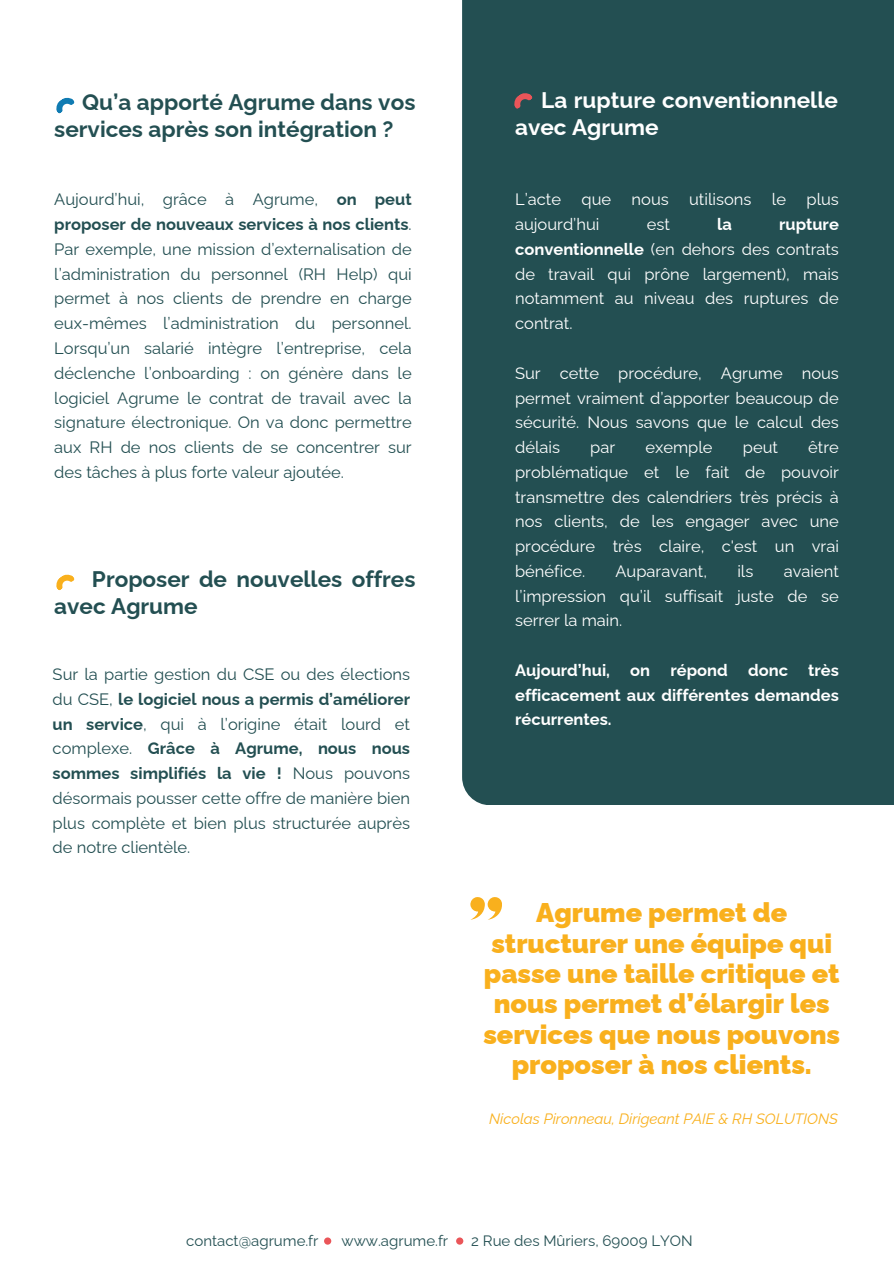
<style>
.page{position:relative;width:894px;height:1264px;background:#fff}
.page>*{position:absolute;margin:0;border:0;box-sizing:border-box;transform-origin:0 0}
.t1{font:900 27px/30.3px "Raleway";color:#f9b01d;text-align:center}
.t2{font:700 22.5px/27px "Raleway";color:#234f52}
.t3{font:700 22.5px/27px "Raleway";color:#fff}
.t4{font:16.5px/24.8px "Raleway";color:#234f52;text-align:justify}
.t5{font:16.5px/24.8px "Raleway";color:#fff;text-align:justify}
.t6{font:700 16.5px/24.8px "Raleway";color:#fff;text-align:justify}
.t7{font:15px "Raleway";color:#234f52}
.t8{font:italic 15px "Raleway";color:#f9b01d}
.s1{font-weight:700}
</style>
<div class="page">
<div style="left:462px;top:0;width:431px;height:804px;background:#234f52"></div>
<svg style="left:513px;top:92px;width:19px;height:17px"></svg>
<div style="left:324px;top:1237px;width:7px;height:7px;background:#ea5559;border-radius:50%"></div>
<div style="left:456px;top:1237px;width:7px;height:7px;background:#ea5559;border-radius:50%"></div>
<svg style="left:470px;top:897px;width:31px;height:22px"></svg>
<svg style="left:56px;top:97px;width:19px;height:16px"></svg>
<svg style="left:56px;top:574px;width:19px;height:16px"></svg>
<p class="t2" style="left:54px;top:89px;width:362px;text-indent:28px">Qu’a apporté Agrume dans vos services après son intégration ?</p>
<h1 class="t4" style="left:54px;top:187px;width:359px">Aujourd’hui, grâce à Agrume, <span class="s1">on peut proposer de nouveaux services à nos clients</span>.<br>Par exemple, une mission d’externalisation de l’administration du personnel (RH Help) qui permet à nos clients de prendre en charge eux-mêmes l’administration du personnel.<br>Lorsqu’un salarié intègre l’entreprise, cela déclenche l’onboarding : on génère dans le logiciel Agrume le contrat de travail avec la signature électronique. On va donc permettre aux RH de nos clients de se concentrer sur des tâches à plus forte valeur ajoutée.</h1>
<p class="t2" style="left:54px;top:566px;width:362px;text-indent:38px">Proposer de nouvelles offres avec Agrume</p>
<p class="t4" style="left:53px;top:661px;width:359px">Sur la partie gestion du CSE ou des élections du CSE, <span class="s1">le logiciel nous a permis d’améliorer un service</span>, qui à l’origine était lourd et complexe. <span class="s1">Grâce à Agrume, nous nous sommes simplifiés la vie !</span> Nous pouvons désormais pousser cette offre de manière bien plus complète et bien plus structurée auprès de notre clientèle.</p>
<h2 class="t3" style="left:515px;top:86px;width:324px;text-indent:26px">La rupture conventionnelle avec Agrume</h2>
<h2 class="t5" style="left:515px;top:187px;width:325px">L’acte que nous utilisons le plus aujourd’hui</h2>
<h2 class="t5" style="left:646px;top:212px;width:25px">est</h2>
<h2 class="t6" style="left:717px;top:212px;width:16px">la</h2>
<h2 class="t5" style="left:515px;top:212px;width:325px;text-indent:264px"><span class="s1">rupture conventionnelle</span> (en dehors des contrats de travail qui prône largement), mais notamment au niveau des ruptures de contrat.</h2>
<p class="t5" style="left:515px;top:360px;width:325px">Sur cette procédure, Agrume nous permet vraiment d’apporter beaucoup de sécurité. Nous savons que le calcul des délais</p>
<p class="t5" style="left:515px;top:435px;width:325px;text-indent:293px">être problématique et le fait de pouvoir transmettre des calendriers très précis à nos clients, de les engager avec une procédure très claire, c'est un vrai bénéfice.</p>
<p class="t5" style="left:590px;top:435px;width:26px">par</p>
<p class="t5" style="left:645px;top:435px;width:69px">exemple</p>
<p class="t5" style="left:742px;top:435px;width:37px">peut</p>
<p class="t5" style="left:515px;top:558px;width:325px;text-indent:268px">avaient l’impression qu’il suffisait juste de se serrer la main.</p>
<p class="t6" style="left:515px;top:657px;width:325px">Aujourd’hui, on répond donc très efficacement aux différentes demandes récurrentes.</p>
<p class="t5" style="left:615px;top:558px;width:93px">Auparavant,</p>
<p class="t5" style="left:737px;top:558px;width:18px">ils</p>
<h2 class="t1" style="left:483px;top:897px;width:358px">Agrume permet de structurer une équipe qui passe une taille critique et nous permet d’élargir les services que nous pouvons proposer à nos clients.</h2>
<h3 class="t8" style="left:489px;top:1109px;width:350px">Nicolas Pironneau, Dirigeant PAIE &amp; RH SOLUTIONS</h3>
<p class="t7" style="left:186px;top:1231px;width:134px">contact@agrume.fr</p>
<p class="t7" style="left:341px;top:1231px;width:108px">www.agrume.fr</p>
<p class="t7" style="left:471px;top:1231px;width:223px">2 Rue des Mûriers, 69009 LYON</p>
</div>
